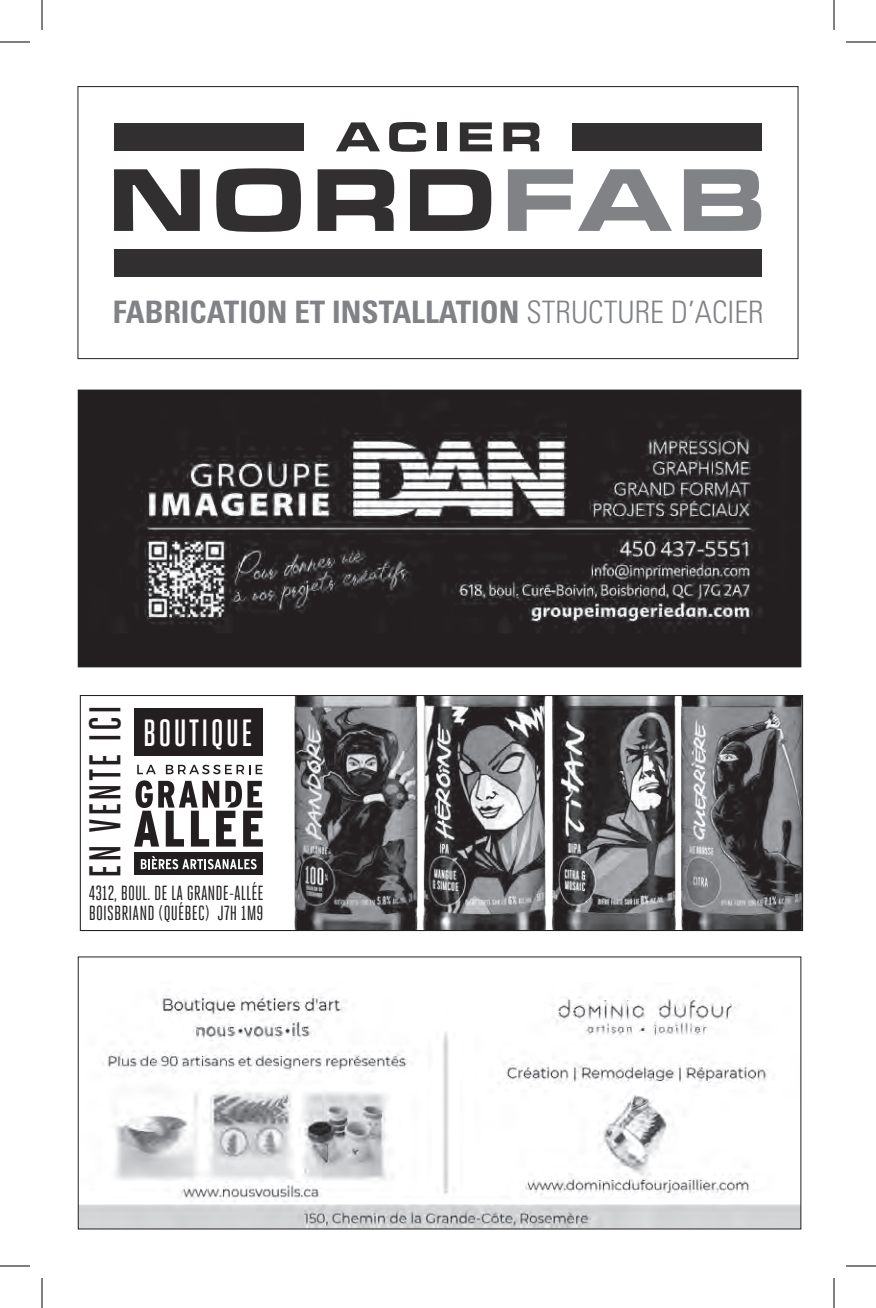
<style>
.page{position:relative;width:876px;height:1308px;background:#fff}
.page>*{position:absolute;margin:0;border:0;box-sizing:border-box;transform-origin:0 0}
.t1{font:500 44.4px "Heroic Condensed";letter-spacing:.045em;color:#231f20}
.t2{font:500 37.8px "Heroic Condensed";letter-spacing:.05em;color:#fff}
.t3{font:700 condensed 31px "Univers";color:#808285}
.t4{font:20.4px/20.4px "Heroic Condensed";letter-spacing:.005em;color:#231f20}
.s1{font-weight:300}
</style>
<div class="page">
<img style="left:214px;top:697px;width:587px;height:232px">
<svg style="left:134px;top:780px;width:129px;height:67px"></svg>
<div style="left:134px;top:853px;width:129px;height:22px;background:#231f20"></div>
<div style="left:134px;top:708px;width:129px;height:48px;background:#231f20"></div>
<svg style="left:137px;top:765px;width:19px;height:9px"></svg>
<svg style="left:166px;top:765px;width:84px;height:9px"></svg>
<svg style="left:256px;top:765px;width:7px;height:9px"></svg>
<svg style="left:141px;top:856px;width:116px;height:13px"></svg>
<div style="left:80px;top:695px;width:723px;height:236px;border:1px solid #231f20"></div>
<img style="left:80px;top:392px;width:719px;height:273px">
<img style="left:80px;top:993px;width:719px;height:234px">
<svg style="left:114px;top:169px;width:86px;height:62px"></svg>
<svg style="left:216px;top:168px;width:85px;height:64px"></svg>
<svg style="left:318px;top:169px;width:76px;height:62px"></svg>
<svg style="left:410px;top:169px;width:81px;height:62px"></svg>
<svg style="left:508px;top:169px;width:164px;height:62px"></svg>
<svg style="left:684px;top:169px;width:77px;height:62px"></svg>
<svg style="left:336px;top:122px;width:44px;height:29px"></svg>
<svg style="left:389px;top:122px;width:37px;height:30px"></svg>
<div style="left:438px;top:122px;width:9px;height:29px;background:#312f30"></div>
<svg style="left:460px;top:122px;width:32px;height:29px"></svg>
<svg style="left:503px;top:122px;width:36px;height:29px"></svg>
<div style="left:114px;top:123px;width:190px;height:28px;background:#312f30"></div>
<div style="left:572px;top:123px;width:189px;height:28px;background:#312f30"></div>
<div style="left:114px;top:250px;width:647px;height:27px;background:#312f30"></div>
<div style="left:77px;top:86px;width:722px;height:273px;border:1px solid #231f20"></div>
<hr style="left:0;top:42px;width:30px;height:1px;background:#000">
<hr style="left:846px;top:42px;width:30px;height:1px;background:#000">
<hr style="left:0;top:1266px;width:30px;height:1px;background:#000">
<hr style="left:846px;top:1266px;width:30px;height:1px;background:#000">
<hr style="left:42px;top:0;width:1px;height:30px;background:#000">
<hr style="left:42px;top:1278px;width:1px;height:30px;background:#000">
<hr style="left:834px;top:0;width:1px;height:30px;background:#000">
<hr style="left:834px;top:1278px;width:1px;height:30px;background:#000">
<h3 class="t3" style="left:113px;top:293px;width:652px">FABRICATION ET INSTALLATION <span class="s1">STRUCTURE D’ACIER</span></h3>
<h1 class="t1" style="left:81px;top:878px;width:174px;rotate:-90deg">EN VENTE ICI</h1>
<p class="t4" style="left:89px;top:882px;width:177px">4312, BOUL. DE LA GRANDE-ALLÉE<br>BOISBRIAND (QUÉBEC) J7H 1M9</p>
<h2 class="t2" style="left:143px;top:712px;width:111px">BOUTIQUE</h2>
</div>
